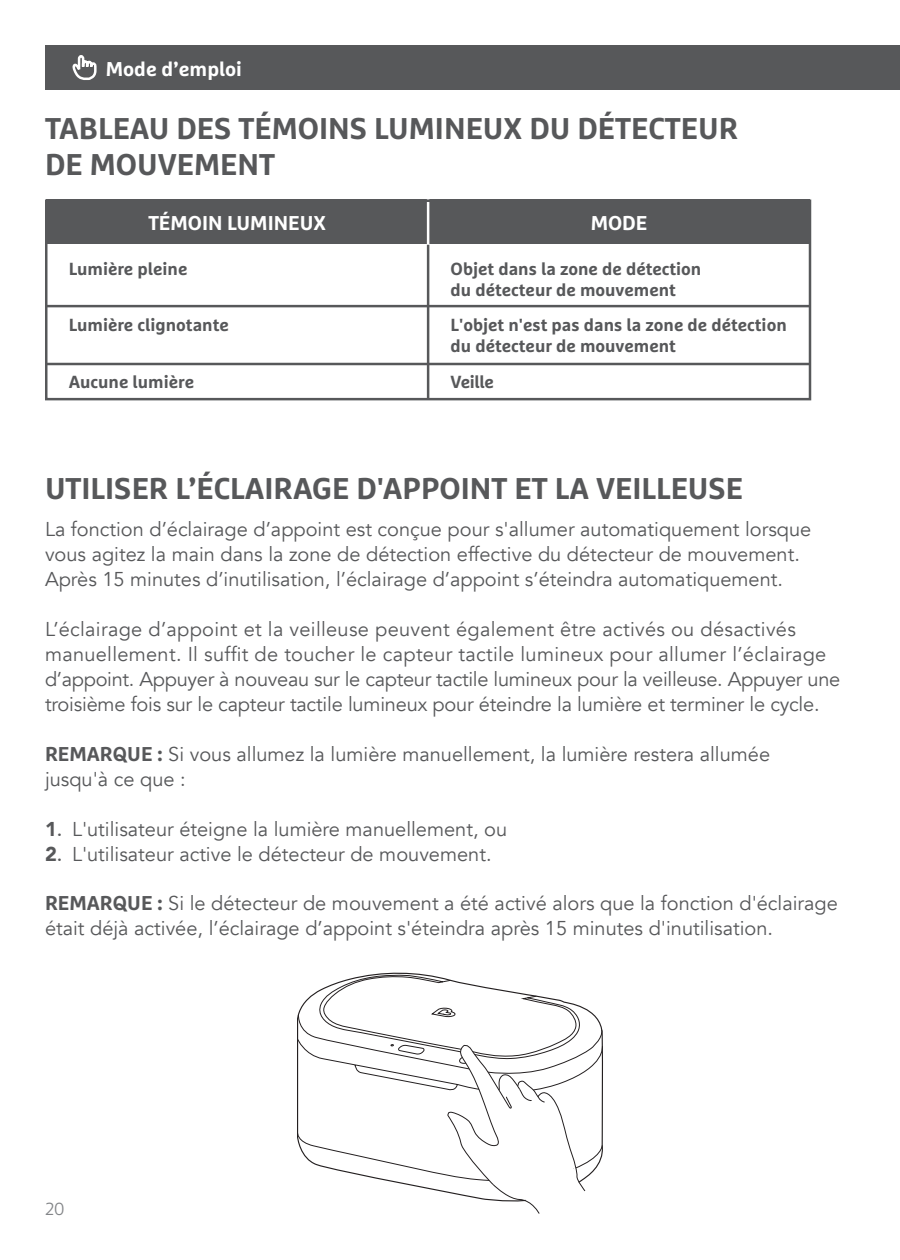
<style>
.page{position:relative;width:900px;height:1260px;background:#fff}
.page>*{position:absolute;margin:0;border:0;box-sizing:border-box;transform-origin:0 0}
.t1{font:700 30px/36px "Marselis OT";color:#57585a}
.t2{font:20px/25px "Avenir";color:#57585a}
.t3{font:700 20px "Marselis OT";color:#fff}
.Power_Button_Cell_Co{font:700 17.5px/21px "Marselis OT";color:#57585a}
.t4{font:300 17.5px "Marselis OT";color:#828487}
.s1{font-family:"Marselis OT";font-weight:700}
.s2{font-weight:900}
.s3{font-weight:500}
</style>
<div class="page">
<div style="left:45px;top:45px;width:855px;height:45px;background:#57585a"></div>
<svg style="left:72px;top:55px;width:25px;height:25px"></svg>
<div style="left:46px;top:199px;width:764px;height:45px;background:#57585a"></div>
<hr style="left:427px;top:245px;width:2px;height:153px;background:#57585a">
<hr style="left:46px;top:305px;width:764px;height:2px;background:#57585a">
<hr style="left:427px;top:199px;width:2px;height:46px;background:#fff">
<hr style="left:46px;top:363px;width:764px;height:2px;background:#57585a">
<div style="left:45px;top:199px;width:766px;height:201px;border:2px solid #57585a"></div>
<svg style="left:297px;top:972px;width:306px;height:230px"></svg>
<svg style="left:431px;top:1007px;width:25px;height:10px"></svg>
<p class="t3" style="left:106px;top:57px;width:138px">Mode d’emploi</p>
<p class="t1" style="left:45px;top:110px;width:695px">TABLEAU DES TÉMOINS LUMINEUX DU DÉTECTEUR<br>DE MOUVEMENT</p>
<p class="t3" style="left:148px;top:211px;width:179px">TÉMOIN LUMINEUX</p>
<p class="t3" style="left:591px;top:211px;width:58px">MODE</p>
<p class="Power_Button_Cell_Co" style="left:69px;top:258px;width:120px">Lumière pleine</p>
<p class="Power_Button_Cell_Co" style="left:69px;top:314px;width:162px">Lumière clignotante</p>
<p class="Power_Button_Cell_Co" style="left:69px;top:371px;width:127px">Aucune lumière</p>
<p class="Power_Button_Cell_Co" style="left:451px;top:258px;width:252px">Objet dans la zone de détection du détecteur de mouvement</p>
<p class="Power_Button_Cell_Co" style="left:451px;top:314px;width:338px">L'objet n'est pas dans la zone de détection du détecteur de mouvement</p>
<p class="Power_Button_Cell_Co" style="left:451px;top:371px;width:45px">Veille</p>
<p class="t1" style="left:45px;top:470px;width:700px">UTILISER L’ÉCLAIRAGE D'APPOINT ET LA VEILLEUSE</p>
<p class="t2" style="left:45px;top:517px;width:768px">La fonction d’éclairage d’appoint est conçue pour s'allumer automatiquement lorsque vous agitez la main dans la zone de détection effective du détecteur de mouvement.<br>Après 15 minutes d’inutilisation, l’éclairage d’appoint s’éteindra automatiquement.</p>
<p class="t2" style="left:45px;top:617px;width:797px">L’éclairage d’appoint et la veilleuse peuvent également être activés ou désactivés manuellement. Il suffit de toucher le capteur tactile lumineux pour allumer l’éclairage d’appoint. Appuyer à nouveau sur le capteur tactile lumineux pour la veilleuse. Appuyer une troisième fois sur le capteur tactile lumineux pour éteindre la lumière et terminer le cycle.</p>
<p class="t2" style="left:45px;top:742px;width:727px"><span class="s1">REMARQUE :</span> Si vous allumez la lumière manuellement, la lumière restera allumée jusqu'à ce que :</p>
<p class="t2" style="left:45px;top:817px;width:464px"><span class="s2">1</span><span class="s3">.</span> L'utilisateur éteigne la lumière manuellement, ou</p>
<p class="t2" style="left:45px;top:842px;width:448px"><span class="s2">2</span><span class="s3">.</span> L'utilisateur active le détecteur de mouvement.</p>
<p class="t2" style="left:45px;top:891px;width:794px"><span class="s1">REMARQUE :</span> Si le détecteur de mouvement a été activé alors que la fonction d'éclairage était déjà activée, l’éclairage d’appoint s'éteindra après 15 minutes d'inutilisation.</p>
<p class="t4" style="left:45px;top:1198px;width:21px">20</p>
</div>
